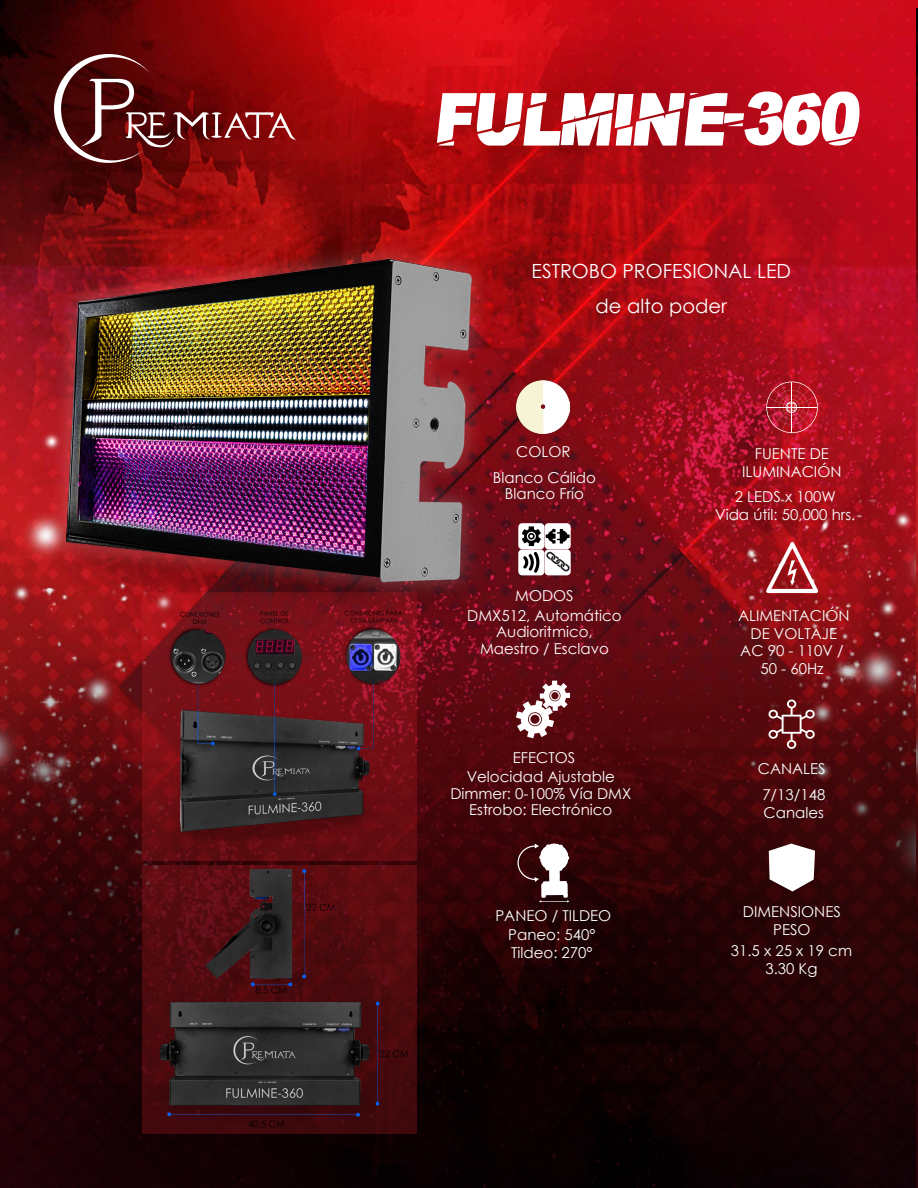
<style>
.page{position:relative;width:918px;height:1188px;background:#fff}
.page>*{position:absolute;margin:0;border:0;box-sizing:border-box;transform-origin:0 0}
.t1{font:75px "Payb Ack";color:#fff}
.t2{font:19.5px "Century Gothic";color:#fff}
.t3{font:15px/18px "Century Gothic";color:#fff;text-align:center}
</style>
<div class="page">
<img style="left:0;top:0;width:918px;height:1188px">
<img style="left:917px;top:8px;width:1px;height:1180px">
<svg style="left:142px;top:693px;width:275px;height:167px;background:#6b0d12"></svg>
<img style="left:147px;top:693px;width:268px;height:163px">
<img style="left:142px;top:860px;width:278px;height:278px">
<img style="left:0;top:152px;width:541px;height:541px">
<svg style="left:54px;top:54px;width:242px;height:109px;background:#7a2122"></svg>
<svg style="left:518px;top:844px;width:51px;height:59px"></svg>
<img style="left:517px;top:380px;width:52px;height:53px">
<svg style="left:516px;top:681px;width:54px;height:57px"></svg>
<svg style="left:766px;top:382px;width:52px;height:51px;background:#bb2c3b"></svg>
<svg style="left:766px;top:542px;width:53px;height:51px"></svg>
<div style="left:518px;top:523px;width:26px;height:26px;background:#fff;border-radius:4px"></div>
<div style="left:545px;top:523px;width:26px;height:26px;background:#fff;border-radius:4px"></div>
<div style="left:545px;top:549px;width:26px;height:26px;background:#fff;border-radius:4px"></div>
<div style="left:518px;top:549px;width:26px;height:26px;background:#fff;border-radius:4px"></div>
<svg style="left:522px;top:526px;width:48px;height:47px"></svg>
<svg style="left:768px;top:700px;width:47px;height:49px;background:#7e393c"></svg>
<svg style="left:769px;top:844px;width:46px;height:47px"></svg>
<p class="t1" style="left:437px;top:83px;width:425px">FULMINE-360</p>
<p class="t2" style="left:532px;top:258px;width:261px">ESTROBO PROFESIONAL LED</p>
<p class="t2" style="left:596px;top:292px;width:133px">de alto poder</p>
<p class="t3" style="left:516px;top:442px;width:56px">COLOR</p>
<p class="t3" style="left:493px;top:468px;width:105px">Blanco Cálido</p>
<p class="t3" style="left:505px;top:485px;width:81px">Blanco Frío</p>
<p class="t3" style="left:515px;top:586px;width:60px">MODOS</p>
<p class="t3" style="left:467px;top:606px;width:156px">DMX512, Automático</p>
<p class="t3" style="left:496px;top:622px;width:98px">Audioritmico,</p>
<p class="t3" style="left:480px;top:639px;width:130px">Maestro / Esclavo</p>
<p class="t3" style="left:513px;top:749px;width:64px">EFECTOS</p>
<p class="t3" style="left:467px;top:767px;width:150px">Velocidad Ajustable</p>
<p class="t3" style="left:450px;top:784px;width:182px">Dimmer: 0-100% Vía DMX</p>
<p class="t3" style="left:469px;top:800px;width:145px">Estrobo: Electrónico</p>
<p class="t3" style="left:495px;top:906px;width:117px">PANEO / TILDEO</p>
<p class="t3" style="left:508px;top:926px;width:89px">Paneo: 540°</p>
<p class="t3" style="left:511px;top:944px;width:83px">Tildeo: 270°</p>
<p class="t3" style="left:742px;top:445px;width:101px">FUENTE DE<br>ILUMINACIÓN</p>
<p class="t3" style="left:735px;top:487px;width:102px">2 LEDS x 100W</p>
<p class="t3" style="left:715px;top:505px;width:142px">Vida útil: 50,000 hrs.</p>
<p class="t3" style="left:738px;top:607px;width:113px">ALIMENTACIÓN<br>DE VOLTAJE</p>
<p class="t3" style="left:740px;top:641px;width:105px">AC 90 - 110V /<br>50 - 60Hz</p>
<p class="t3" style="left:758px;top:760px;width:69px">CANALES</p>
<p class="t3" style="left:762px;top:786px;width:64px">7/13/148</p>
<p class="t3" style="left:764px;top:804px;width:62px">Canales</p>
<p class="t3" style="left:743px;top:902px;width:99px">DIMENSIONES</p>
<p class="t3" style="left:773px;top:920px;width:39px">PESO</p>
<p class="t3" style="left:731px;top:941px;width:123px">31.5 x 25 x 19 cm</p>
<p class="t3" style="left:765px;top:959px;width:54px">3.30 Kg</p>
</div>
